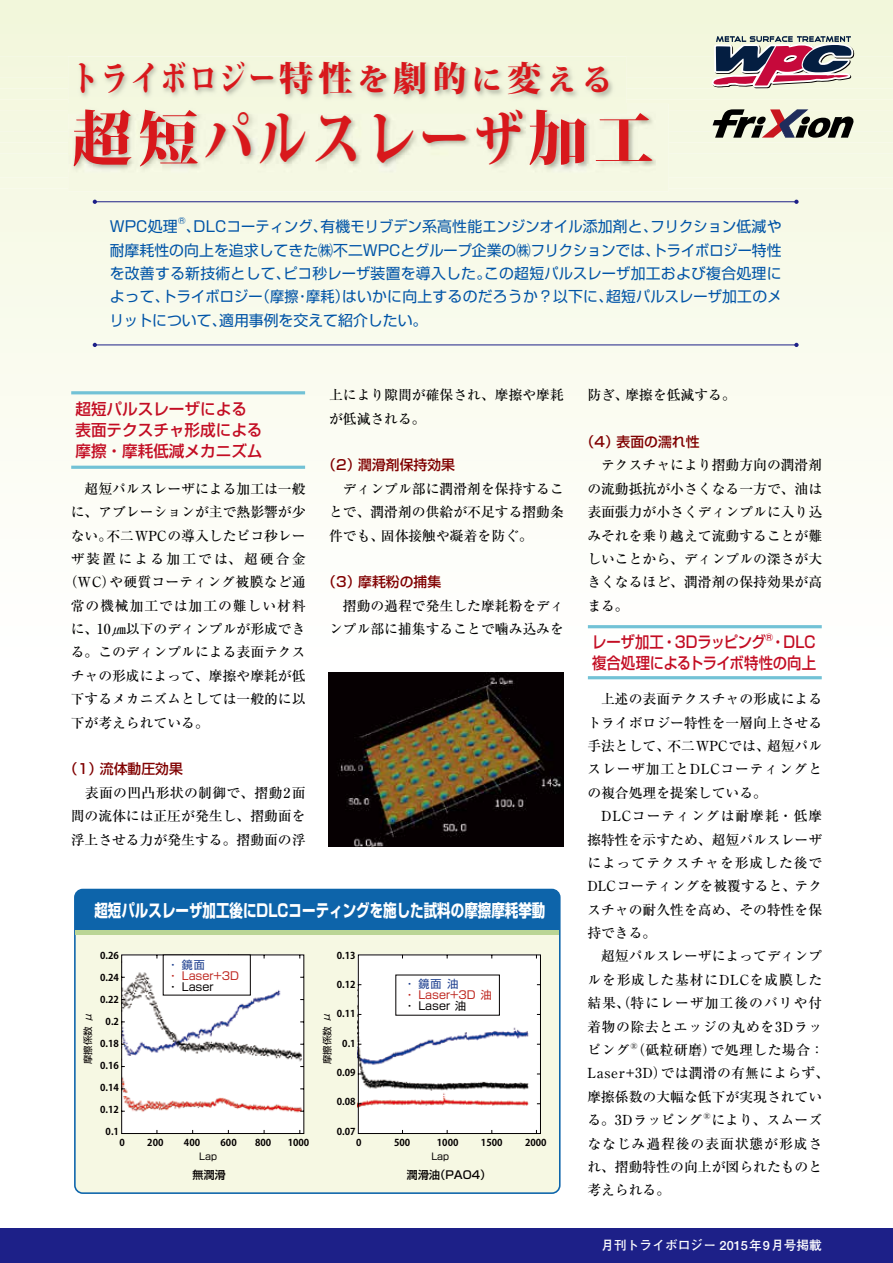
<style>
.page{position:relative;width:893px;height:1263px;background:#fff}
.page>*{position:absolute;margin:0;border:0;box-sizing:border-box;transform-origin:0 0}
.t1{font:59.85px "Koz Min Pr 6 N Heavy 90 pv RKSJ H";letter-spacing:.1em;color:#d8181c}
.t2{font:34.2px "Koz Min Pr 6 N Heavy 90 pv RKSJ H";letter-spacing:.15em;color:#d8181c;scale:.75 1}
.t3{font:17.4px "Shin Go Pro Bold 90 pv RKSJ H";color:#fff;scale:.78 1}
.t4{font:15.9px/21.3px "Shin Go Pro Medium 90 pv RKSJ H";color:#c30d23}
.t5{font:15.9px/21.3px "Shin Go Pro Medium 90 pv RKSJ H";color:#c30d23;scale:.9 1}
.t6{font:14.85px/23.4px "Shin Go Pr 6 N Regular 90 pv RKSJ H";letter-spacing:.015em;color:#0054a7;text-align:justify}
.t7{font:500 13.8px/23.4px "Ryumin Pr 6 N";color:#000;text-align:justify}
.t8{font:500 13.8px/23.4px "Ryumin Pr 6 N";letter-spacing:.02em;color:#000}
.t9{font:500 13.8px "Shin Go Pr 6 N";color:#800000}
.t10{font:500 13.8px "Ryumin Pr 6 N";letter-spacing:.065em;color:#000}
.t11{font:500 13.8px "Ryumin Pr 6 N";letter-spacing:.155em;color:#000}
.t12{font:700 12.75px "Futo Go B101";color:#fff}
.t13{font:10.95px "Shin Go Pro Regular 90 pv RKSJ H";color:#be2720}
.t14{font:10.95px "Shin Go Pro Regular 90 pv RKSJ H";color:#040000}
.t15{font:10.95px "Shin Go Pro Medium 90 pv RKSJ H";color:#040000}
.t16{font:10.95px "Shin Go Pro Regular 90 pv RKSJ H";color:#1a3c8d}
.t17{font:9.45px "Koz Go Pr 6 N Bold 90 pv RKSJ H";color:#040000}
.t18{font:9.45px "Shin Go Pro Regular 90 pv RKSJ H";color:#040000}
.t19{font:8.7px "Shin Go Pr 6 N Regular 90 pv RKSJ H";color:#0054a7}
.t20{font:500 8.25px "Ryumin Pr 6 N";color:#000}
.s1{font-size:30.75px}
</style>
<div class="page">
<div style="left:0;top:0;width:893px;height:13px;background:#f2f7db"></div>
<div style="left:0;top:13px;width:893px;height:11px;background:#f2f7db"></div>
<div style="left:0;top:24px;width:893px;height:11px;background:#f2f7dc"></div>
<div style="left:0;top:35px;width:893px;height:21px;background:#f3f7dd"></div>
<div style="left:0;top:199px;width:893px;height:11px;background:#f6f9e6"></div>
<div style="left:0;top:210px;width:893px;height:22px;background:#f7f9e7"></div>
<div style="left:0;top:232px;width:893px;height:10px;background:#f7fae8"></div>
<div style="left:0;top:242px;width:893px;height:11px;background:#f8fae9"></div>
<div style="left:0;top:253px;width:893px;height:11px;background:#f8fae9"></div>
<div style="left:0;top:264px;width:893px;height:22px;background:#f8faea"></div>
<div style="left:0;top:286px;width:893px;height:10px;background:#f8faeb"></div>
<div style="left:0;top:296px;width:893px;height:11px;background:#f8faec"></div>
<div style="left:0;top:307px;width:893px;height:11px;background:#f8fbec"></div>
<div style="left:0;top:318px;width:893px;height:22px;background:#f9fbed"></div>
<div style="left:0;top:340px;width:893px;height:13px;background:#f9fbee"></div>
<div style="left:0;top:353px;width:893px;height:11px;background:#fafbef"></div>
<div style="left:0;top:364px;width:893px;height:11px;background:#fafbef"></div>
<div style="left:0;top:375px;width:893px;height:21px;background:#fafbf0"></div>
<div style="left:0;top:396px;width:893px;height:11px;background:#fbfcf1"></div>
<div style="left:0;top:407px;width:893px;height:11px;background:#fbfcf1"></div>
<div style="left:0;top:418px;width:893px;height:11px;background:#fbfcf2"></div>
<div style="left:0;top:429px;width:893px;height:21px;background:#fbfcf3"></div>
<div style="left:0;top:450px;width:893px;height:11px;background:#fbfcf4"></div>
<div style="left:0;top:461px;width:893px;height:11px;background:#fcfdf4"></div>
<div style="left:0;top:472px;width:893px;height:11px;background:#fcfdf5"></div>
<div style="left:0;top:483px;width:893px;height:10px;background:#fcfdf6"></div>
<div style="left:0;top:493px;width:893px;height:11px;background:#fdfdf6"></div>
<div style="left:0;top:504px;width:893px;height:11px;background:#fdfdf7"></div>
<div style="left:0;top:515px;width:893px;height:13px;background:#fdfdf7"></div>
<div style="left:0;top:528px;width:893px;height:11px;background:#fdfdf8"></div>
<div style="left:0;top:539px;width:893px;height:11px;background:#fdfef9"></div>
<div style="left:0;top:550px;width:893px;height:22px;background:#fdfefa"></div>
<div style="left:0;top:572px;width:893px;height:10px;background:#fefefa"></div>
<div style="left:0;top:582px;width:893px;height:11px;background:#fefefb"></div>
<svg style="left:0;top:36px;width:893px;height:168px;background:#e5e7d4"></svg>
<hr style="left:95px;top:345px;width:701px;height:1px;background:#1d2088">
<svg style="left:93px;top:343px;width:4px;height:4px"></svg>
<svg style="left:794px;top:343px;width:5px;height:4px"></svg>
<div style="left:0;top:1229px;width:893px;height:34px;background:#1d2088"></div>
<hr style="left:71px;top:391px;width:234px;height:3px;background:#72c2d6">
<hr style="left:71px;top:466px;width:234px;height:3px;background:#72c2d6">
<hr style="left:588px;top:625px;width:234px;height:3px;background:#72c2d6">
<hr style="left:588px;top:676px;width:234px;height:3px;background:#72c2d6">
<div style="left:75px;top:889px;width:485px;height:304px;background:#f6f8e3;border-radius:8px"></div>
<div style="left:74px;top:889px;width:487px;height:305px;border:2px solid #0c64ab;border-radius:8px"></div>
<div style="left:75px;top:889px;width:485px;height:41px;background:#0d64aa"></div>
<svg style="left:121px;top:954px;width:420px;height:180px;background:#eceae8"></svg>
<div style="left:396px;top:975px;width:104px;height:40px;background:#fff"></div>
<div style="left:163px;top:955px;width:88px;height:40px;background:#fff"></div>
<hr style="left:76px;top:930px;width:483px;height:4px;background:#bad595">
<img style="left:329px;top:673px;width:235px;height:173px">
<h2 class="t2" style="left:72px;top:59px;width:722px">トライボロジー特性<span class="s1">を</span>劇的<span class="s1">に</span>変<span class="s1">える</span></h2>
<h1 class="t1" style="left:72px;top:105px;width:583px">超短パルスレーザ加工</h1>
<p class="t6" style="left:110px;top:214px;width:70px">WPC処理</p>
<p class="t19" style="left:178px;top:214px;width:9px">®</p>
<p class="t6" style="left:110px;top:214px;width:673px;text-indent:76px">、DLCコーティング、有機モリブデン系高性能エンジンオイル添加剤と、フリクション低減や耐摩耗性の向上を追求してきた㈱不二WPCとグループ企業の㈱フリクションでは、トライボロジー特性を改善する新技術として、ピコ秒レーザ装置を導入した。この超短パルスレーザ加工および複合処理によって、トライボロジー（摩擦・摩耗）はいかに向上するのだろうか？以下に、超短パルスレーザ加工のメリットについて、適用事例を交えて紹介したい。</p>
<p class="t4" style="left:75px;top:396px;width:189px">超短パルスレーザによる表面テクスチャ形成による摩擦・摩耗低減メカニズム</p>
<p class="t7" style="left:71px;top:476px;width:236px">　超短パルスレーザによる加工は一般</p>
<p class="t7" style="left:71px;top:500px;width:236px">に、アブレーションが主で熱影響が少</p>
<p class="t7" style="left:71px;top:523px;width:236px">ない。不二WPCの導入したピコ秒レー</p>
<p class="t11" style="left:71px;top:548px;width:236px">ザ装置による加工では、超硬合金</p>
<p class="t7" style="left:64px;top:570px;width:243px">（WC）や硬質コーティング被膜など通</p>
<p class="t10" style="left:71px;top:595px;width:236px">常の機械加工では加工の難しい材料</p>
<p class="t7" style="left:71px;top:617px;width:236px">に、10㎛以下のディンプルが形成でき</p>
<p class="t7" style="left:71px;top:640px;width:236px">る。このディンプルによる表面テクス</p>
<p class="t7" style="left:71px;top:663px;width:236px">チャの形成によって、摩擦や摩耗が低</p>
<p class="t7" style="left:71px;top:687px;width:236px">下するメカニズムとしては一般的に以</p>
<p class="t7" style="left:71px;top:710px;width:140px">下が考えられている。</p>
<p class="t9" style="left:64px;top:758px;width:121px">（1）流体動圧効果</p>
<p class="t7" style="left:71px;top:780px;width:236px">　表面の凹凸形状の制御で、摺動2面間の流体には正圧が発生し、摺動面を浮上させる力が発生する。摺動面の浮</p>
<p class="t7" style="left:329px;top:383px;width:236px">上により隙間が確保され、摩擦や摩耗が低減される。</p>
<p class="t9" style="left:322px;top:454px;width:134px">（2）潤滑剤保持効果</p>
<p class="t7" style="left:329px;top:476px;width:236px">　ディンプル部に潤滑剤を保持することで、潤滑剤の供給が不足する摺動条件でも、固体接触や凝着を防ぐ。</p>
<p class="t9" style="left:322px;top:571px;width:121px">（3）摩耗粉の捕集</p>
<p class="t7" style="left:329px;top:593px;width:236px">　摺動の過程で発生した摩耗粉をディンプル部に捕集することで噛み込みを</p>
<p class="t3" style="left:94px;top:896px;width:580px">超短パルスレーザ加工後にDLCコーティングを施した試料の摩擦摩耗挙動</p>
<p class="t17" style="left:100px;top:950px;width:20px">0.26</p>
<p class="t17" style="left:100px;top:972px;width:20px">0.24</p>
<p class="t17" style="left:100px;top:994px;width:20px">0.22</p>
<p class="t17" style="left:106px;top:1016px;width:15px">0.2</p>
<p class="t17" style="left:100px;top:1038px;width:20px">0.18</p>
<p class="t17" style="left:100px;top:1060px;width:20px">0.16</p>
<p class="t17" style="left:100px;top:1082px;width:20px">0.14</p>
<p class="t17" style="left:100px;top:1104px;width:20px">0.12</p>
<p class="t17" style="left:106px;top:1126px;width:15px">0.1</p>
<p class="t17" style="left:337px;top:950px;width:20px">0.13</p>
<p class="t17" style="left:337px;top:979px;width:20px">0.12</p>
<p class="t17" style="left:337px;top:1008px;width:20px">0.11</p>
<p class="t17" style="left:342px;top:1038px;width:15px">0.1</p>
<p class="t17" style="left:337px;top:1067px;width:20px">0.09</p>
<p class="t17" style="left:337px;top:1096px;width:20px">0.08</p>
<p class="t17" style="left:337px;top:1126px;width:20px">0.07</p>
<p class="t16" style="left:168px;top:955px;width:39px">・ 鏡面</p>
<p class="t13" style="left:168px;top:966px;width:73px">・ Laser+3D</p>
<p class="t14" style="left:168px;top:977px;width:48px">・ Laser</p>
<p class="t18" style="left:80px;top:1022px;width:11px;rotate:-90deg">μ</p>
<p class="t18" style="left:318px;top:1022px;width:11px;rotate:-90deg">μ</p>
<p class="t18" style="left:80px;top:1064px;width:39px;rotate:-90deg">摩擦係数</p>
<p class="t18" style="left:320px;top:1064px;width:39px;rotate:-90deg">摩擦係数</p>
<p class="t16" style="left:404px;top:975px;width:56px">・ 鏡面 油</p>
<p class="t13" style="left:404px;top:986px;width:89px">・ Laser+3D 油</p>
<p class="t14" style="left:404px;top:997px;width:63px">・ Laser 油</p>
<p class="t17" style="left:119px;top:1137px;width:7px">0</p>
<p class="t17" style="left:147px;top:1137px;width:18px">200</p>
<p class="t17" style="left:184px;top:1137px;width:18px">400</p>
<p class="t17" style="left:221px;top:1137px;width:18px">600</p>
<p class="t17" style="left:255px;top:1137px;width:18px">800</p>
<p class="t17" style="left:288px;top:1137px;width:23px">1000</p>
<p class="t17" style="left:356px;top:1137px;width:7px">0</p>
<p class="t17" style="left:394px;top:1137px;width:18px">500</p>
<p class="t17" style="left:437px;top:1137px;width:23px">1000</p>
<p class="t17" style="left:481px;top:1137px;width:23px">1500</p>
<p class="t17" style="left:525px;top:1137px;width:23px">2000</p>
<p class="t18" style="left:199px;top:1148px;width:19px">Lap</p>
<p class="t18" style="left:431px;top:1148px;width:19px">Lap</p>
<p class="t15" style="left:193px;top:1166px;width:35px">無潤滑</p>
<p class="t15" style="left:407px;top:1166px;width:86px">潤滑油（PAO4）</p>
<p class="t7" style="left:587px;top:383px;width:150px">防ぎ、摩擦を低減する。</p>
<p class="t9" style="left:580px;top:430px;width:121px">（4）表面の濡れ性</p>
<p class="t7" style="left:587px;top:453px;width:236px">　テクスチャにより摺動方向の潤滑剤の流動抵抗が小さくなる一方で、油は表面張力が小さくディンプルに入り込みそれを乗り越えて流動することが難しいことから、ディンプルの深さが大きくなるほど、潤滑剤の保持効果が高まる。</p>
<p class="t5" style="left:592px;top:629px;width:250px">レーザ加工・3Dラッピング<sup>®</sup>・DLC複合処理によるトライボ特性の向上</p>
<p class="t7" style="left:587px;top:687px;width:236px;text-align:left">　上述の表面テクスチャの形成によるトライボロジー特性を一層向上させる手法として、不二WPCでは、超短パルスレーザ加工とDLCコーティングとの複合処理を提案している。<br>　DLCコーティングは耐摩耗・低摩擦特性を示すため、超短パルスレーザによってテクスチャを形成した後で<br>DLCコーティングを被覆すると、テクスチャの耐久性を高め、その特性を保持できる。<br>　超短パルスレーザによってディンプルを形成した基材にDLCを成膜した結果、（特にレーザ加工後のバリや付着物の除去とエッジの丸めを3Dラッピング<sup>®</sup></p>
<p class="t8" style="left:587px;top:1037px;width:243px;text-indent:44px">（砥粒研磨）で処理した場合：<br>Laser+3D）では潤滑の有無によらず、摩擦係数の大幅な低下が実現されている。3Dラッピング</p>
<p class="t20" style="left:703px;top:1109px;width:9px">®</p>
<p class="t7" style="left:587px;top:1108px;width:236px;text-indent:124px">により、スムーズななじみ過程後の表面状態が形成され、摺動特性の向上が図られたものと考えられる。</p>
<p class="t12" style="left:601px;top:1238px;width:222px">月刊トライボロジー 2015年9月号掲載</p>
</div>
